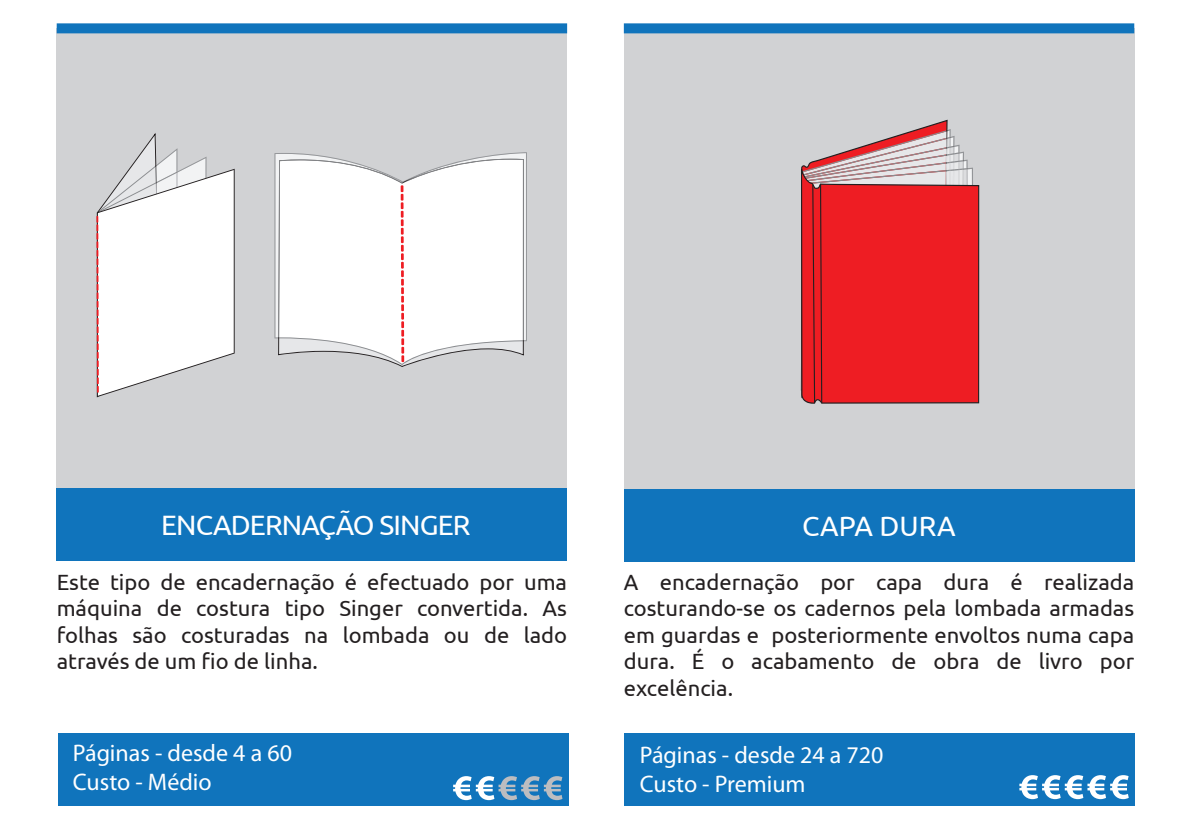
<style>
.page{position:relative;width:1191px;height:840px;background:#fff}
.page>*{position:absolute;margin:0;border:0;box-sizing:border-box;transform-origin:0 0}
.t1{font:28px "Ubuntu";letter-spacing:-.03em;color:#fff}
.t2{font:28px "Ubuntu";color:#fff}
.t3{font:24px/28.8px "Myriad Pro";color:#fff}
.t4{font:22px/26.4px "Ubuntu";color:#231f20;text-align:justify}
</style>
<div class="page">
<div style="left:624px;top:732px;width:510px;height:72px;background:#1074bc"></div>
<div style="left:624px;top:28px;width:510px;height:461px;background:#d1d2d4"></div>
<svg style="left:973px;top:185px;width:6px;height:218px"></svg>
<svg style="left:800px;top:129px;width:173px;height:274px;background:#e33d42"></svg>
<div style="left:624px;top:489px;width:510px;height:72px;background:#1074bc"></div>
<div style="left:624px;top:23px;width:510px;height:10px;background:#1074bc"></div>
<svg style="left:1019px;top:775px;width:109px;height:23px"></svg>
<div style="left:58px;top:732px;width:510px;height:72px;background:#1074bc"></div>
<div style="left:57px;top:28px;width:510px;height:461px;background:#d1d2d4"></div>
<svg style="left:274px;top:152px;width:253px;height:189px"></svg>
<svg style="left:278px;top:177px;width:246px;height:164px;background:#ececec"></svg>
<svg style="left:279px;top:185px;width:244px;height:180px;background:#f8f6f6"></svg>
<svg style="left:96px;top:133px;width:139px;height:264px"></svg>
<div style="left:57px;top:488px;width:510px;height:72px;background:#1074bc"></div>
<div style="left:57px;top:23px;width:510px;height:10px;background:#1074bc"></div>
<svg style="left:453px;top:776px;width:109px;height:23px"></svg>
<p class="t1" style="left:161px;top:507px;width:311px">ENCADERNAÇÃO SINGER</p>
<p class="t4" style="left:57px;top:568px;width:512px">Este tipo de encadernação é efectuado por uma máquina de costura tipo Singer convertida. As folhas são costuradas na lombada ou de lado através de um fio de linha.</p>
<p class="t3" style="left:73px;top:738px;width:220px">Páginas - desde 4 a 60<br>Custo - Médio</p>
<p class="t2" style="left:802px;top:509px;width:155px">CAPA DURA</p>
<p class="t4" style="left:624px;top:568px;width:512px">A encadernação por capa dura é realizada costurando-se os cadernos pela lombada armadas em guardas e posteriormente envoltos numa capa dura. É o acabamento de obra de livro por excelência.</p>
<p class="t3" style="left:640px;top:740px;width:245px">Páginas - desde 24 a 720<br>Custo - Premium</p>
</div>
